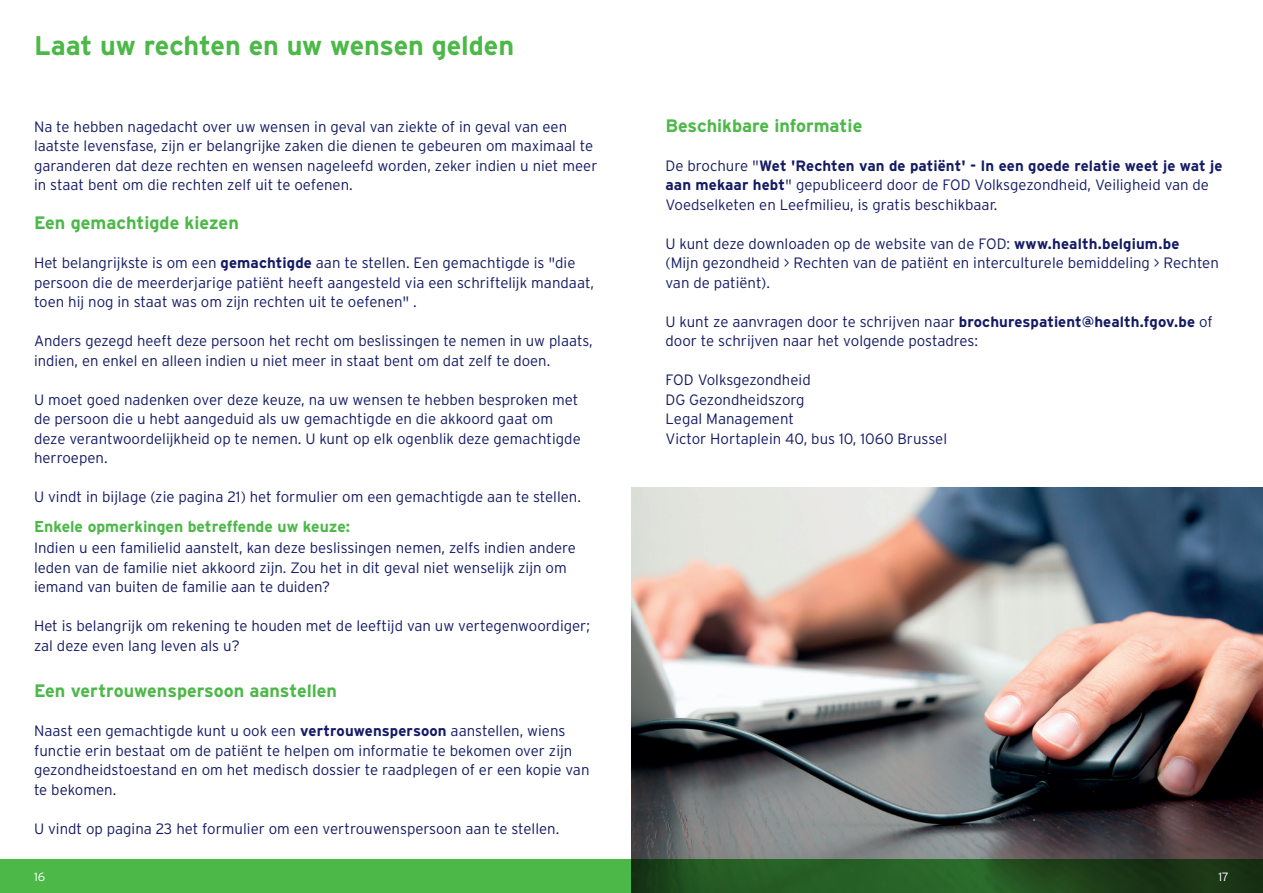
<style>
.page{position:relative;width:1263px;height:893px;background:#fff}
.page>*{position:absolute;margin:0;border:0;box-sizing:border-box;transform-origin:0 0}
.t1{font:700 27px "Interstate";letter-spacing:-.005em;color:#4cb848}
.t2{font:700 18px "Interstate";color:#4cb848}
.t3{font:700 15.75px "Interstate";color:#4cb848}
.t4{font:300 15px/19.5px "Interstate";color:#141b64}
.t5{font:300 12px "Interstate";color:#fff}
.s1{font-weight:700}
</style>
<div class="page">
<img style="left:631px;top:488px;width:632px;height:371px">
<svg style="left:0;top:859px;width:1263px;height:34px"></svg>
<h1 class="t1" style="left:34px;top:29px;width:482px">Laat uw rechten en uw wensen gelden</h1>
<p class="t2" style="left:665px;top:115px;width:198px">Beschikbare informatie</p>
<p class="t4" style="left:665px;top:156px;width:558px">De brochure "<span class="s1">Wet 'Rechten van de patiënt' - In een goede relatie weet je wat je aan mekaar hebt</span>" gepubliceerd door de FOD Volksgezondheid, Veiligheid van de<br>Voedselketen en Leefmilieu, is gratis beschikbaar.</p>
<p class="t4" style="left:665px;top:234px;width:555px">U kunt deze downloaden op de website van de FOD: <span class="s1">www.health.belgium.be<br></span>(Mijn gezondheid &gt; Rechten van de patiënt en interculturele bemiddeling &gt; Rechten van de patiënt).</p>
<p class="t4" style="left:665px;top:312px;width:549px">U kunt ze aanvragen door te schrijven naar <span class="s1">brochurespatient@health.fgov.be</span> of door te schrijven naar het volgende postadres:</p>
<p class="t4" style="left:665px;top:370px;width:283px">FOD Volksgezondheid<br>DG Gezondheidszorg<br>Legal Management<br>Victor Hortaplein 40, bus 10, 1060 Brussel</p>
<p class="t4" style="left:34px;top:117px;width:565px">Na te hebben nagedacht over uw wensen in geval van ziekte of in geval van een laatste levensfase, zijn er belangrijke zaken die dienen te gebeuren om maximaal te garanderen dat deze rechten en wensen nageleefd worden, zeker indien u niet meer in staat bent om die rechten zelf uit te oefenen.</p>
<p class="t2" style="left:34px;top:212px;width:206px">Een gemachtigde kiezen</p>
<p class="t4" style="left:34px;top:253px;width:562px">Het belangrijkste is om een <span class="s1">gemachtigde</span> aan te stellen. Een gemachtigde is "die persoon die de meerderjarige patiënt heeft aangesteld via een schriftelijk mandaat, toen hij nog in staat was om zijn rechten uit te oefenen" .</p>
<p class="t4" style="left:34px;top:331px;width:560px">Anders gezegd heeft deze persoon het recht om beslissingen te nemen in uw plaats, indien, en enkel en alleen indien u niet meer in staat bent om dat zelf te doen.</p>
<p class="t4" style="left:34px;top:390px;width:548px">U moet goed nadenken over deze keuze, na uw wensen te hebben besproken met de persoon die u hebt aangeduid als uw gemachtigde en die akkoord gaat om deze verantwoordelijkheid op te nemen. U kunt op elk ogenblik deze gemachtigde herroepen.</p>
<p class="t4" style="left:34px;top:487px;width:548px">U vindt in bijlage (zie pagina 21) het formulier om een gemachtigde aan te stellen.</p>
<p class="t3" style="left:34px;top:517px;width:318px">Enkele opmerkingen betreffende uw keuze:</p>
<p class="t4" style="left:34px;top:538px;width:543px">Indien u een familielid aanstelt, kan deze beslissingen nemen, zelfs indien andere leden van de familie niet akkoord zijn. Zou het in dit geval niet wenselijk zijn om iemand van buiten de familie aan te duiden?</p>
<p class="t4" style="left:34px;top:616px;width:558px">Het is belangrijk om rekening te houden met de leeftijd van uw vertegenwoordiger; zal deze even lang leven als u?</p>
<p class="t2" style="left:34px;top:680px;width:305px">Een vertrouwenspersoon aanstellen</p>
<p class="t4" style="left:34px;top:721px;width:557px">Naast een gemachtigde kunt u ook een <span class="s1">vertrouwenspersoon</span> aanstellen, wiens functie erin bestaat om de patiënt te helpen om informatie te bekomen over zijn gezondheidstoestand en om het medisch dossier te raadplegen of er een kopie van te bekomen.</p>
<p class="t4" style="left:34px;top:819px;width:527px">U vindt op pagina 23 het formulier om een vertrouwenspersoon aan te stellen.</p>
<p class="t5" style="left:34px;top:869px;width:13px">16</p>
<p class="t5" style="left:1218px;top:869px;width:12px">17</p>
</div>
